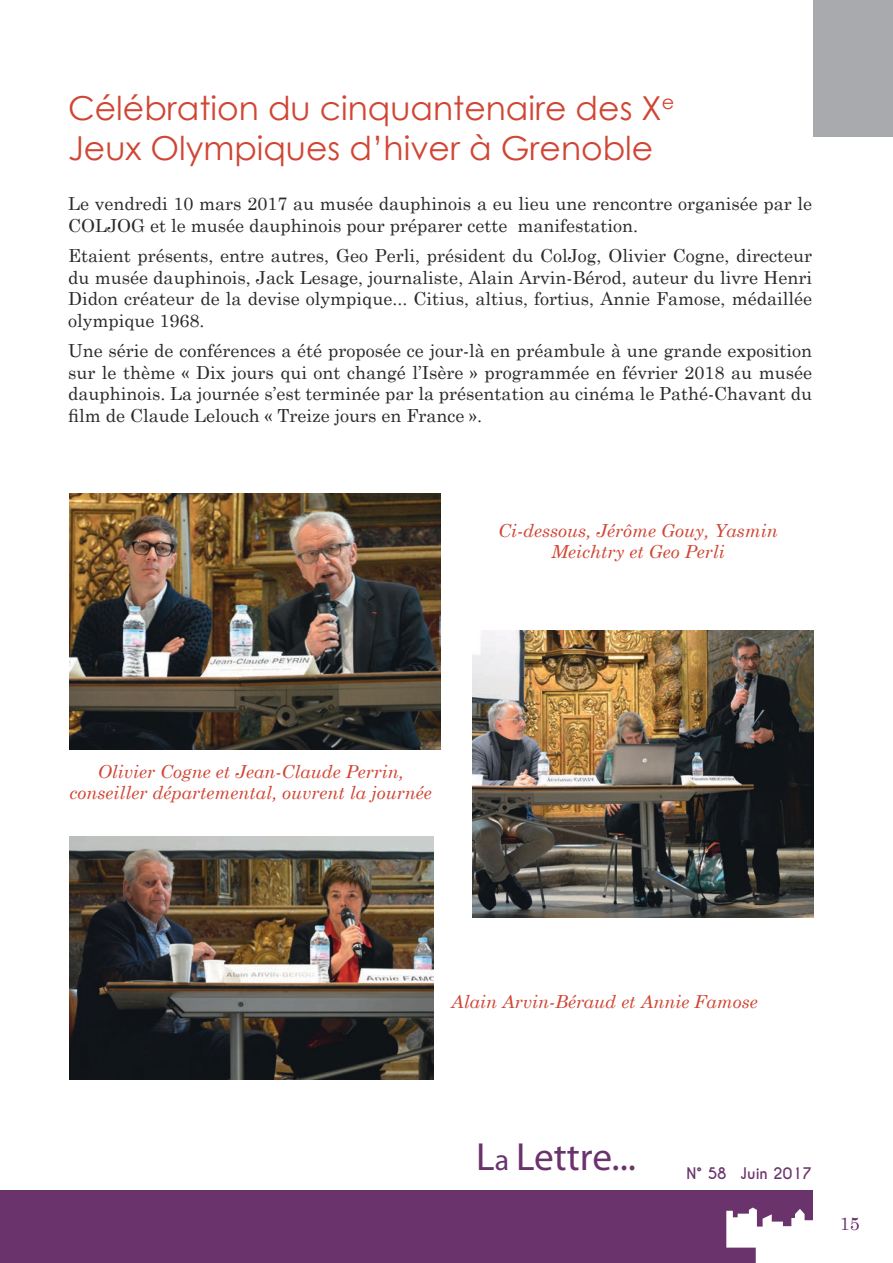
<style>
.page{position:relative;width:893px;height:1263px;background:#fff}
.page>*{position:absolute;margin:0;border:0;box-sizing:border-box;transform-origin:0 0}
.t1{font:39.3px "Myriad Pro";color:#6a336c}
.t2{font:33px/39.6px "Century Gothic";color:#d04635}
.t3{font:18px/21.6px "Century Schoolbook";color:#2b292a;text-align:justify}
.t4{font:italic 18px/21.6px "Century Schoolbook";color:#d04635;text-align:center}
.t5{font:18px "Century Schoolbook";color:#6a336c}
.t6{font:700 15px "Caviar Dreams";color:#6a336c}
.s1{font-size:30px}
</style>
<div class="page">
<div style="left:0;top:1190px;width:812px;height:73px;background:#6a336c"></div>
<svg style="left:726px;top:1207px;width:87px;height:56px"></svg>
<div style="left:813px;top:0;width:80px;height:136px;background:#a8aaad"></div>
<img style="left:69px;top:494px;width:371px;height:255px">
<img style="left:69px;top:837px;width:364px;height:242px">
<img style="left:473px;top:630px;width:340px;height:287px">
<h2 class="t2" style="left:68px;top:91px;width:608px">Célébration du cinquantenaire des X<sup>e<br></sup>Jeux Olympiques d’hiver à Grenoble</h2>
<p class="t3" style="left:68px;top:195px;width:746px">Le vendredi 10 mars 2017 au musée dauphinois a eu lieu une rencontre organisée par le<br>COLJOG et le musée dauphinois pour préparer cette manifestation.</p>
<p class="t3" style="left:68px;top:243px;width:746px">Etaient présents, entre autres, Geo Perli, président du ColJog, Olivier Cogne, directeur du musée dauphinois, Jack Lesage, journaliste, Alain Arvin-Bérod, auteur du livre Henri Didon créateur de la devise olympique... Citius, altius, fortius, Annie Famose, médaillée olympique 1968.</p>
<p class="t3" style="left:68px;top:341px;width:746px">Une série de conférences a été proposée ce jour-là en préambule à une grande exposition sur le thème « Dix jours qui ont changé l’Isère » programmée en février 2018 au musée dauphinois. La journée s’est terminée par la présentation au cinéma le Pathé-Chavant du film de Claude Lelouch « Treize jours en France ».</p>
<p class="t4" style="left:498px;top:521px;width:281px">Ci-dessous, Jérôme Gouy, Yasmin<br>Meichtry et Geo Perli</p>
<p class="t4" style="left:70px;top:762px;width:364px">Olivier Cogne et Jean-Claude Perrin, conseiller départemental, ouvrent la journée</p>
<p class="t4" style="left:451px;top:992px;width:308px">Alain Arvin-Béraud et Annie Famose</p>
<h1 class="t1" style="left:476px;top:1142px;width:161px">L<span class="s1">a</span> Lettre...</h1>
<p class="t6" style="left:686px;top:1165px;width:127px">N° 58 Juin 2017</p>
<p class="t5" style="left:840px;top:1217px;width:22px">15</p>
</div>
